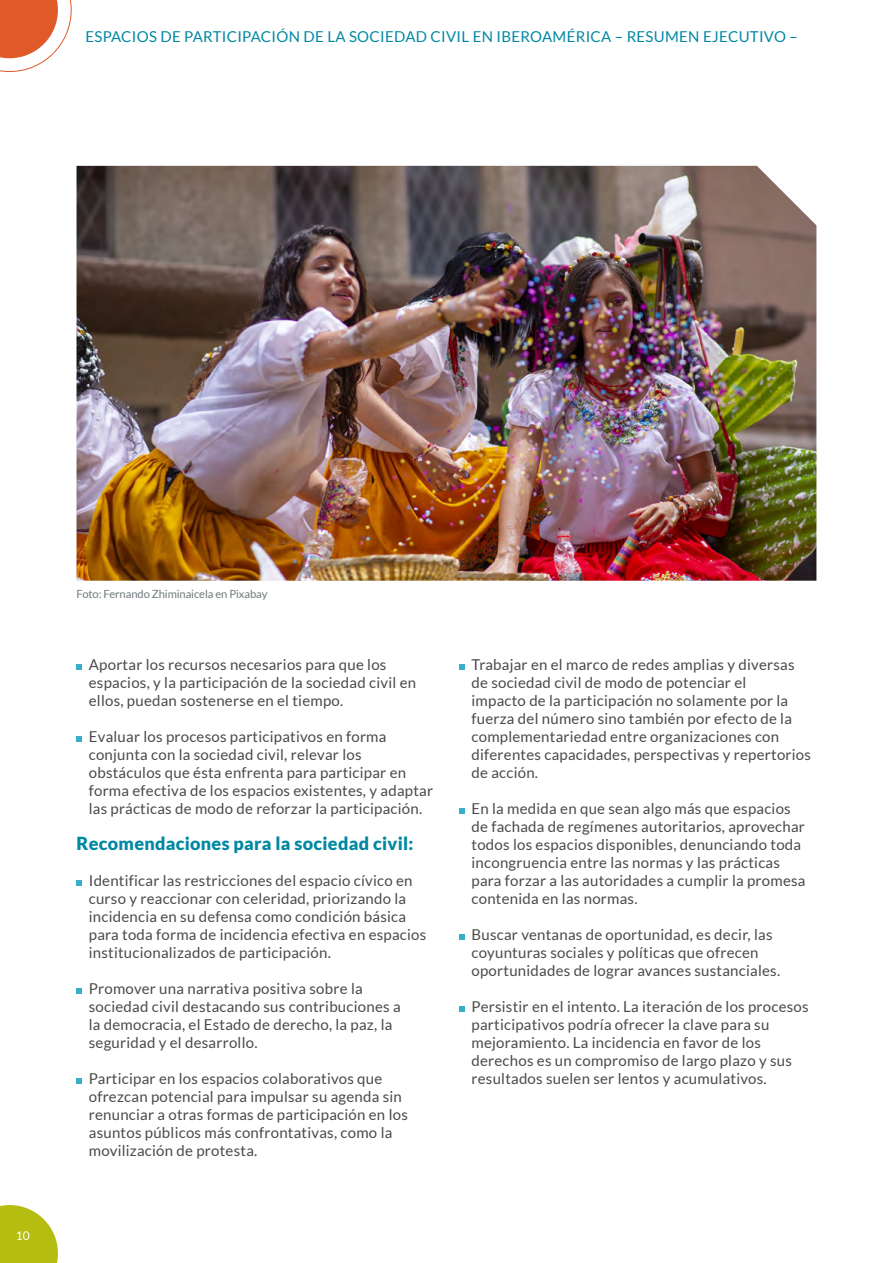
<style>
.page{position:relative;width:893px;height:1263px;background:#fff}
.page>*{position:absolute;margin:0;border:0;box-sizing:border-box;transform-origin:0 0}
.t1{font:900 18px "Lato";letter-spacing:.015em;color:#0088a2}
.t2{font:15px/18px "Lato";letter-spacing:.015em;color:#4a4a49}
.t3{font:15px "Lato";letter-spacing:.02em;color:#0088a2}
.t4{font:12px "Lato";color:#fff}
.t5{font:11.25px "Lato";letter-spacing:-.01em;color:#6f7c7c}
</style>
<div class="page">
<svg style="left:0;top:1205px;width:58px;height:58px;background:#bfc734"></svg>
<svg style="left:0;top:0;width:71px;height:72px"></svg>
<svg style="left:77px;top:664px;width:5px;height:6px"></svg>
<svg style="left:77px;top:736px;width:5px;height:6px"></svg>
<svg style="left:77px;top:880px;width:5px;height:6px"></svg>
<svg style="left:77px;top:988px;width:5px;height:6px"></svg>
<svg style="left:77px;top:1078px;width:5px;height:6px"></svg>
<svg style="left:459px;top:664px;width:6px;height:6px"></svg>
<svg style="left:459px;top:808px;width:6px;height:6px"></svg>
<svg style="left:459px;top:934px;width:6px;height:6px"></svg>
<svg style="left:459px;top:1006px;width:6px;height:6px"></svg>
<img style="left:77px;top:166px;width:739px;height:415px">
<p class="t3" style="left:85px;top:28px;width:714px">ESPACIOS DE PARTICIPACIÓN DE LA SOCIEDAD CIVIL EN IBEROAMÉRICA – RESUMEN EJECUTIVO –</p>
<p class="t4" style="left:16px;top:1229px;width:15px">10</p>
<p class="t5" style="left:77px;top:588px;width:192px">Foto: Fernando Zhiminaicela en Pixabay</p>
<p class="t2" style="left:89px;top:655px;width:329px">Aportar los recursos necesarios para que los espacios, y la participación de la sociedad civil en ellos, puedan sostenerse en el tiempo.</p>
<p class="t2" style="left:89px;top:727px;width:346px">Evaluar los procesos participativos en forma conjunta con la sociedad civil, relevar los obstáculos que ésta enfrenta para participar en forma efectiva de los espacios existentes, y adaptar las prácticas de modo de reforzar la participación.</p>
<p class="t1" style="left:77px;top:833px;width:339px">Recomendaciones para la sociedad civil:</p>
<p class="t2" style="left:89px;top:871px;width:339px">Identificar las restricciones del espacio cívico en curso y reaccionar con celeridad, priorizando la incidencia en su defensa como condición básica para toda forma de incidencia efectiva en espacios institucionalizados de participación.</p>
<p class="t2" style="left:89px;top:979px;width:313px">Promover una narrativa positiva sobre la sociedad civil destacando sus contribuciones a la democracia, el Estado de derecho, la paz, la seguridad y el desarrollo.</p>
<p class="t2" style="left:89px;top:1069px;width:321px">Participar en los espacios colaborativos que ofrezcan potencial para impulsar su agenda sin renunciar a otras formas de participación en los asuntos públicos más confrontativas, como la movilización de protesta.</p>
<p class="t2" style="left:472px;top:655px;width:341px">Trabajar en el marco de redes amplias y diversas de sociedad civil de modo de potenciar el<br>impacto de la participación no solamente por la fuerza del número sino también por efecto de la complementariedad entre organizaciones con diferentes capacidades, perspectivas y repertorios de acción.</p>
<p class="t2" style="left:472px;top:799px;width:335px">En la medida en que sean algo más que espacios de fachada de regímenes autoritarios, aprovechar todos los espacios disponibles, denunciando toda incongruencia entre las normas y las prácticas para forzar a las autoridades a cumplir la promesa contenida en las normas.</p>
<p class="t2" style="left:472px;top:925px;width:310px">Buscar ventanas de oportunidad, es decir, las coyunturas sociales y políticas que ofrecen oportunidades de lograr avances sustanciales.</p>
<p class="t2" style="left:472px;top:997px;width:339px">Persistir en el intento. La iteración de los procesos participativos podría ofrecer la clave para su mejoramiento. La incidencia en favor de los derechos es un compromiso de largo plazo y sus resultados suelen ser lentos y acumulativos.</p>
</div>
